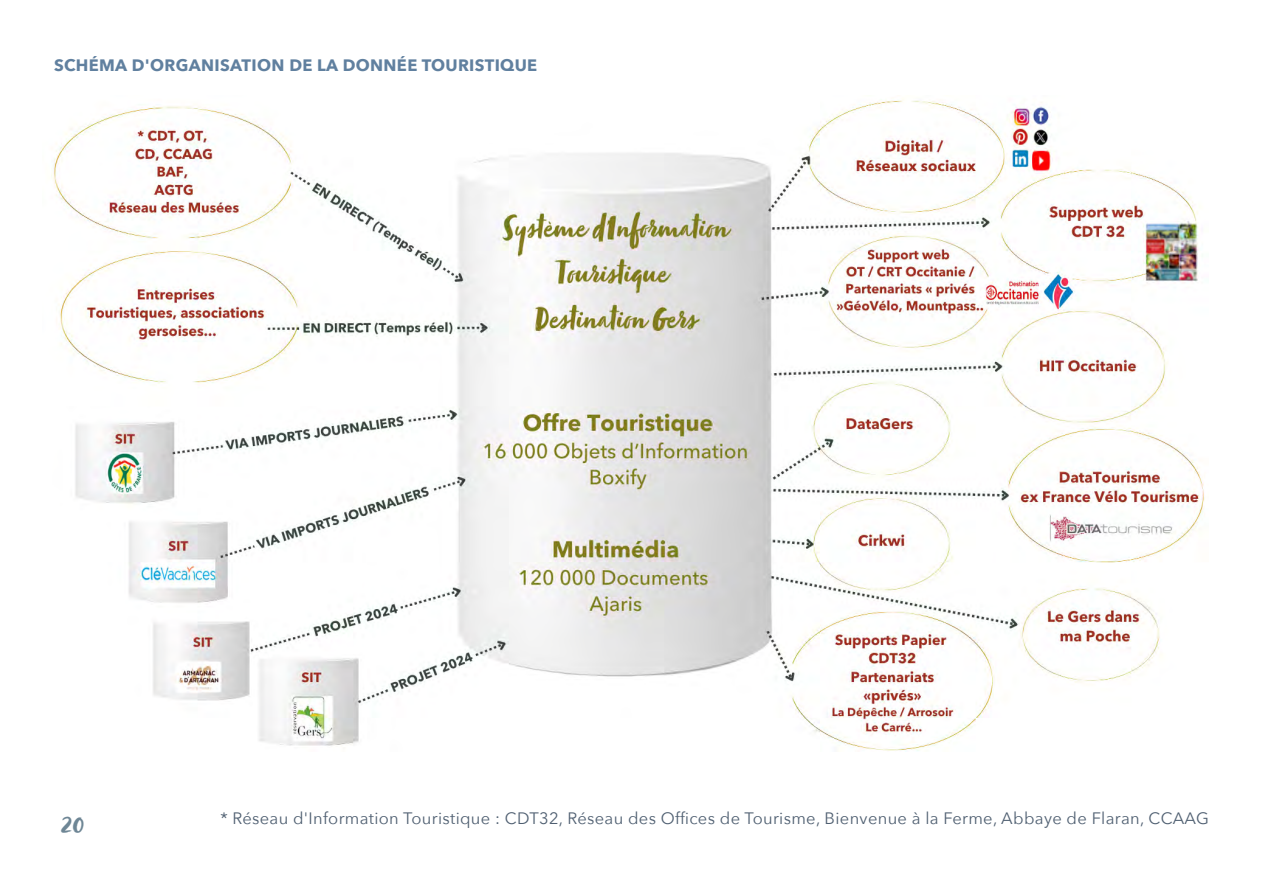
<style>
.page{position:relative;width:1263px;height:893px;background:#fff}
.page>*{position:absolute;margin:0;border:0;box-sizing:border-box;transform-origin:0 0}
.t1{font:28.5px "Zooja Pro";color:#6e8695}
.accroches{font:16.5px "Avenir Next";letter-spacing:.02em;color:#4f5f71}
.accroches-2{font:700 16.5px "Avenir Next";letter-spacing:.02em;color:#60809f}
</style>
<div class="page">
<img style="left:51px;top:99px;width:1154px;height:652px">
<p class="accroches-2" style="left:54px;top:50px;width:485px">SCHÉMA D'ORGANISATION DE LA DONNÉE TOURISTIQUE</p>
<p class="t1" style="left:61px;top:807px;width:24px">20</p>
<p class="accroches" style="left:220px;top:805px;width:990px">* Réseau d'Information Touristique : CDT32, Réseau des Offices de Tourisme, Bienvenue à la Ferme, Abbaye de Flaran, CCAAG</p>
</div>
